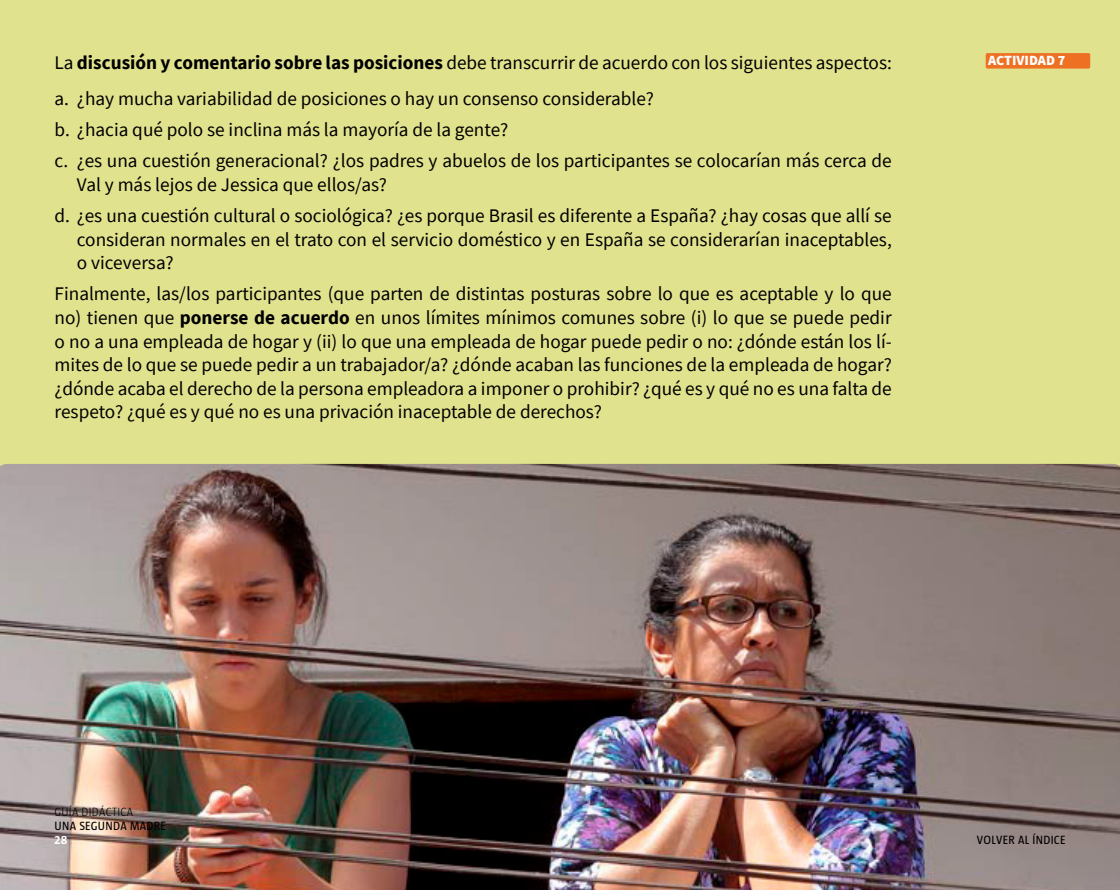
<style>
.page{position:relative;width:1120px;height:890px;background:#e1e28d}
.page>*{position:absolute;margin:0;border:0;box-sizing:border-box;transform-origin:0 0}
.t1{font:19.25px/23.6px "Source Sans Pro";color:#000}
.t2{font:900 14px "Source Sans Pro";color:#fff}
.t3{font:12.25px "Taz";letter-spacing:.025em;color:#000}
.t4{font:300 12.25px "Taz";letter-spacing:.025em;color:#000}
.t5{font:700 12.25px "Taz";color:#fff}
.s1{font-weight:700}
</style>
<div class="page">
<img style="left:0;top:464px;width:1120px;height:426px">
<div style="left:986px;top:53px;width:104px;height:16px;background:#ee7023;border-radius:2px"></div>
<p class="t1" style="left:55px;top:44px;width:839px;line-height:36.1px">La <span class="s1">discusión y comentario sobre las posiciones</span> debe transcurrir de acuerdo con los siguientes aspectos: a. ¿hay mucha variabilidad de posiciones o hay un consenso considerable?</p>
<p class="t1" style="left:55px;top:114px;width:839px;line-height:31.2px">b. ¿hacia qué polo se inclina más la mayoría de la gente?<br>c. ¿es una cuestión generacional? ¿los padres y abuelos de los participantes se colocarían más cerca de</p>
<p class="t1" style="left:55px;top:169px;width:839px;line-height:31.2px;text-indent:22px">Val y más lejos de Jessica que ellos/as?<br>d. ¿es una cuestión cultural o sociológica? ¿es porque Brasil es diferente a España? ¿hay cosas que allí se</p>
<p class="t1" style="left:77px;top:227px;width:816px">consideran normales en el trato con el servicio doméstico y en España se considerarían inaceptables, o viceversa?</p>
<p class="t1" style="left:55px;top:282px;width:839px;text-align:justify">Finalmente, las/los participantes (que parten de distintas posturas sobre lo que es aceptable y lo que no) tienen que <span class="s1">ponerse de acuerdo</span> en unos límites mínimos comunes sobre (i) lo que se puede pedir o no a una empleada de hogar y (ii) lo que una empleada de hogar puede pedir o no: ¿dónde están los lí&shy;mites de lo que se puede pedir a un trabajador/a? ¿dónde acaban las funciones de la empleada de hogar? ¿dónde acaba el derecho de la persona empleadora a imponer o prohibir? ¿qué es y qué no es una falta de respeto? ¿qué es y qué no es una privación inaceptable de derechos?</p>
<p class="t2" style="left:988px;top:51px;width:17px">ACTIVIDAD</p>
<p class="t2" style="left:1058px;top:51px;width:9px">7</p>
<p class="t4" style="left:55px;top:805px;width:80px">GUÍA DIDÁCTICA</p>
<p class="t3" style="left:55px;top:819px;width:113px">UNA SEGUNDA MADRE</p>
<p class="t5" style="left:55px;top:833px;width:14px">28</p>
<p class="t3" style="left:977px;top:833px;width:90px">VOLVER AL ÍNDICE</p>
</div>
